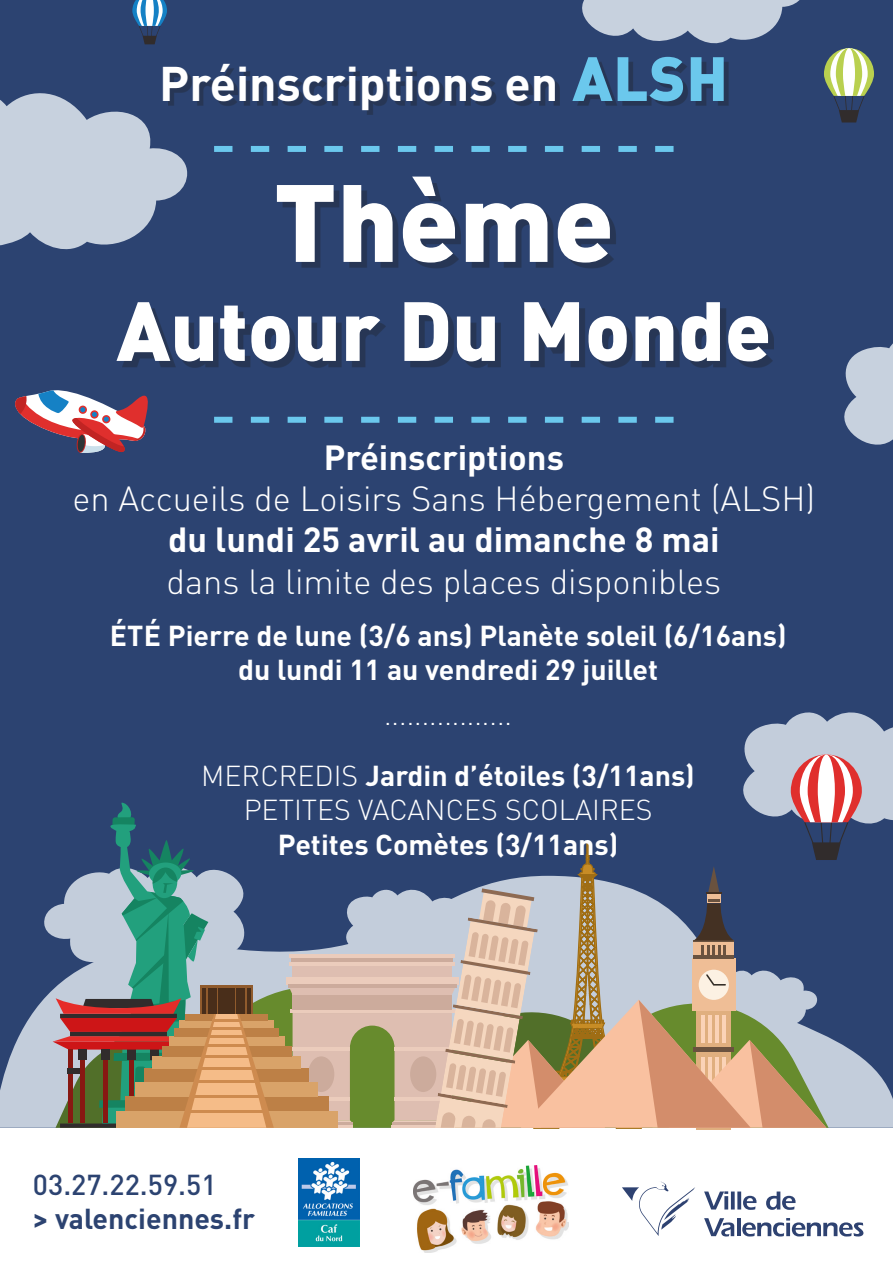
<style>
.page{position:relative;width:893px;height:1263px;background:#2c4371}
.page>*{position:absolute;margin:0;border:0;box-sizing:border-box;transform-origin:0 0}
.t1{font:900 108px "DINOT";color:#fff}
.t2{font:900 82.5px "DINOT";color:#fff}
.t3{font:700 48px "DINOT";color:#fff}
.t4{font:300 34.5px "DINOT";color:#fff}
.t5{font:700 34.5px "DINOT";color:#fff}
.t6{font:700 28.5px "DINOT";color:#fff}
.t7{font:300 28.5px "DINOT";color:#fff}
.t8{font:700 28.5px "DINOT";color:#2c4371}
.t9{font:500 28.5px "DINOT";color:#2c4371}
.s1{font-weight:900;font-size:61.5px;color:#6bc8ed}
.s2{font-weight:300}
</style>
<div class="page">
<div style="left:0;top:1129px;width:893px;height:134px;background:#fff"></div>
<svg style="left:0;top:951px;width:289px;height:177px;fill:#c3cddb"></svg>
<svg style="left:274px;top:961px;width:15px;height:85px"></svg>
<div style="left:286px;top:977px;width:173px;height:7px;background:#ebccbc"></div>
<hr style="left:288px;top:984px;width:168px;height:4px;background:#ccab9c">
<div style="left:116px;top:1111px;width:221px;height:17px;background:#d9a369"></div>
<div style="left:125px;top:1096px;width:203px;height:15px;background:#bd8046"></div>
<div style="left:136px;top:1082px;width:182px;height:14px;background:#d9a369"></div>
<div style="left:144px;top:1068px;width:165px;height:14px;background:#bd8046"></div>
<div style="left:152px;top:1056px;width:149px;height:12px;background:#d9a369"></div>
<div style="left:162px;top:1046px;width:130px;height:10px;background:#bd8046"></div>
<div style="left:169px;top:1036px;width:115px;height:10px;background:#d9a369"></div>
<div style="left:174px;top:1028px;width:105px;height:8px;background:#bd8046"></div>
<svg style="left:43px;top:802px;width:231px;height:326px"></svg>
<hr style="left:213px;top:1019px;width:27px;height:3px;background:#ce8b4f">
<hr style="left:211px;top:1027px;width:31px;height:2px;background:#ce8b4f">
<hr style="left:209px;top:1035px;width:35px;height:3px;background:#ce8b4f">
<hr style="left:206px;top:1044px;width:41px;height:3px;background:#ce8b4f">
<hr style="left:203px;top:1055px;width:47px;height:3px;background:#ce8b4f">
<hr style="left:200px;top:1067px;width:53px;height:3px;background:#ce8b4f">
<hr style="left:194px;top:1080px;width:65px;height:3px;background:#ce8b4f">
<hr style="left:193px;top:1095px;width:67px;height:3px;background:#ce8b4f">
<hr style="left:188px;top:1110px;width:77px;height:2px;background:#ce8b4f">
<div style="left:201px;top:985px;width:52px;height:29px;background:linear-gradient(to right,#905b2d,#905b2d)"></div>
<div style="left:219px;top:988px;width:16px;height:26px;background:#492e1a"></div>
<div style="left:208px;top:988px;width:8px;height:26px;background:#492e1a"></div>
<hr style="left:202px;top:988px;width:4px;height:26px;background:#492e1a">
<div style="left:237px;top:988px;width:8px;height:26px;background:#492e1a"></div>
<hr style="left:247px;top:988px;width:4px;height:26px;background:#492e1a">
<svg style="left:15px;top:390px;width:133px;height:63px"></svg>
<svg style="left:289px;top:712px;width:604px;height:417px"></svg>
<svg style="left:132px;top:0;width:35px;height:44px"></svg>
<svg style="left:824px;top:48px;width:50px;height:74px"></svg>
<svg style="left:0;top:93px;width:187px;height:156px"></svg>
<svg style="left:844px;top:343px;width:49px;height:102px"></svg>
<svg style="left:582px;top:0;width:218px;height:43px"></svg>
<div style="left:168px;top:61px;width:560px;height:54px;background:#1d1d1b;opacity:.32"></div>
<svg style="left:214px;top:146px;width:460px;height:6px"></svg>
<div style="left:123px;top:183px;width:651px;height:185px;background:#1d1d1b;opacity:.32"></div>
<svg style="left:214px;top:417px;width:460px;height:6px"></svg>
<svg style="left:704px;top:1191px;width:24px;height:18px"></svg>
<svg style="left:731px;top:1191px;width:4px;height:18px"></svg>
<svg style="left:737px;top:1191px;width:4px;height:18px"></svg>
<svg style="left:743px;top:1196px;width:13px;height:14px"></svg>
<svg style="left:766px;top:1191px;width:29px;height:19px"></svg>
<svg style="left:704px;top:1218px;width:30px;height:18px"></svg>
<hr style="left:737px;top:1218px;width:3px;height:18px;background:#2e4271">
<svg style="left:742px;top:1218px;width:121px;height:18px"></svg>
<svg style="left:622px;top:1181px;width:73px;height:55px"></svg>
<img style="left:299px;top:1158px;width:60px;height:88px">
<img style="left:413px;top:1166px;width:155px;height:86px">
<p class="t3" style="left:159px;top:51px;width:570px">Préinscriptions en <span class="s1">ALSH</span></p>
<p class="t1" style="left:274px;top:149px;width:342px">Thème</p>
<p class="t2" style="left:116px;top:275px;width:656px">Autour Du Monde</p>
<p class="t5" style="left:324px;top:434px;width:242px">Préinscriptions</p>
<p class="t4" style="left:72px;top:475px;width:744px">en Accueils de Loisirs Sans Hébergement (ALSH)</p>
<p class="t5" style="left:168px;top:517px;width:553px">du lundi 25 avril au dimanche 8 mai</p>
<p class="t4" style="left:167px;top:558px;width:556px">dans la limite des places disponibles</p>
<p class="t6" style="left:110px;top:616px;width:678px">ÉTÉ Pierre de lune (3/6 ans) Planète soleil (6/16ans)</p>
<p class="t6" style="left:238px;top:650px;width:421px">du lundi 11 au vendredi 29 juillet</p>
<p class="t7" style="left:384px;top:695px;width:129px">.................</p>
<p class="t6" style="left:201px;top:756px;width:495px"><span class="s2">MERCREDIS</span> Jardin d’étoiles (3/11ans)</p>
<p class="t7" style="left:244px;top:791px;width:410px">PETITES VACANCES SCOLAIRES</p>
<p class="t6" style="left:278px;top:825px;width:342px">Petites Comètes (3/11ans)</p>
<p class="t9" style="left:33px;top:1165px;width:185px">03.27.22.59.51</p>
<p class="t8" style="left:33px;top:1199px;width:224px">&gt; valenciennes.fr</p>
</div>
